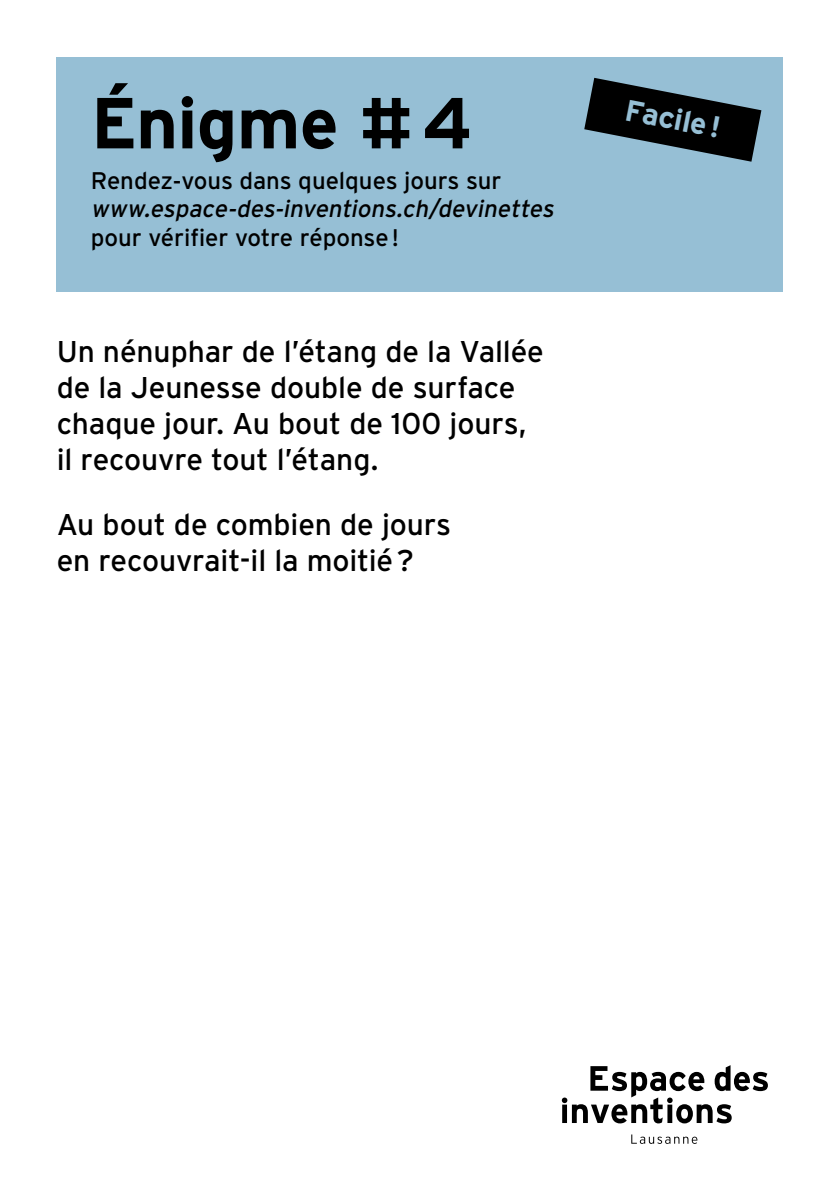
<style>
.page{position:relative;width:840px;height:1191px;background:#fff}
.page>*{position:absolute;margin:0;border:0;box-sizing:border-box;transform-origin:0 0}
.t1{font:700 72px "Interstate";letter-spacing:-.01em;color:#000}
.t2{font:30px/36px "Interstate";letter-spacing:-.005em;color:#000}
.t3{font:700 30px "Interstate";color:#96bfd5}
.t4{font:24px "Interstate";letter-spacing:-.005em;color:#000}
.t5{font:italic 24px "Interstate";color:#000}
</style>
<div class="page">
<svg style="left:561px;top:1065px;width:206px;height:58px"></svg>
<svg style="left:631px;top:1134px;width:66px;height:9px"></svg>
<div style="left:57px;top:57px;width:725px;height:234px;background:#96bfd5"></div>
<svg style="left:584px;top:78px;width:177px;height:84px"></svg>
<h1 class="t1" style="left:91px;top:83px;width:382px">Énigme #4</h1>
<p class="t4" style="left:91px;top:167px;width:412px">Rendez-vous dans quelques jours sur</p>
<p class="t5" style="left:91px;top:195px;width:469px">www.espace-des-inventions.ch/devinettes</p>
<p class="t4" style="left:91px;top:224px;width:309px">pour vérifier votre réponse!</p>
<p class="t2" style="left:57px;top:333px;width:488px">Un nénuphar de l’étang de la Vallée de la Jeunesse double de surface chaque jour. Au bout de 100 jours, il recouvre tout l’étang.</p>
<p class="t2" style="left:57px;top:506px;width:395px">Au bout de combien de jours en recouvrait-il la moitié?</p>
<p class="t3" style="left:628px;top:93px;width:98px;rotate:11deg">Facile!</p>
</div>
